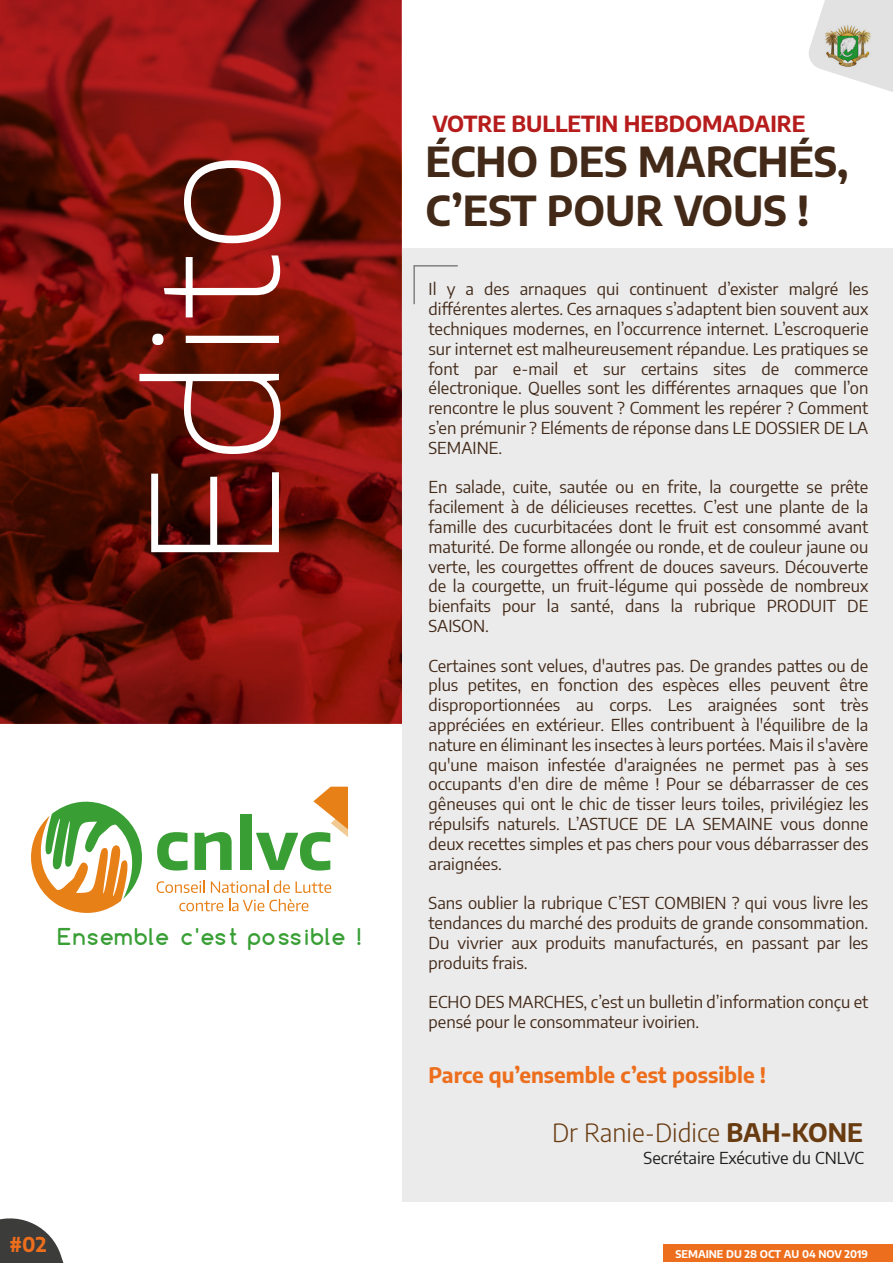
<style>
.page{position:relative;width:893px;height:1263px;background:#fff}
.page>*{position:absolute;margin:0;border:0;box-sizing:border-box;transform-origin:0 0}
.t1{font:100 172.65px "Encode Sans Wide";color:#fff}
.t2{font:700 40.65px/48.8px "Encode Sans";color:#422918}
.t3{font:300 25.05px "Encode Sans";color:#683b11}
.t4{font:700 21.9px "Comfortaa";letter-spacing:.07em;color:#399f35}
.t5{font:700 21.75px "Encode Sans";color:#b71c1c}
.t6{font:700 21px "Encode Sans";color:#ed6e1c}
.t7{font:700 20.1px "Encode Sans";color:#ed6e1c}
.t8{font:16.5px/19.8px "Encode Sans";color:#422918;text-align:justify}
.t9{font:16.5px "Encode Sans";color:#1d1d1b}
.t10{font:700 10.5px "Encode Sans";color:#fff}
.s1{font-weight:700}
</style>
<div class="page">
<img style="left:0;top:0;width:402px;height:724px">
<div style="left:664px;top:1244px;width:229px;height:18px;background:#ed6e1c"></div>
<svg style="left:0;top:1218px;width:64px;height:45px"></svg>
<div style="left:402px;top:249px;width:491px;height:953px;background:#ebebeb"></div>
<svg style="left:413px;top:265px;width:45px;height:40px"></svg>
<svg style="left:31px;top:801px;width:111px;height:112px"></svg>
<svg style="left:157px;top:832px;width:31px;height:38px"></svg>
<svg style="left:195px;top:832px;width:37px;height:38px"></svg>
<div style="left:240px;top:814px;width:11px;height:56px;background:#399f35"></div>
<svg style="left:157px;top:880px;width:48px;height:13px"></svg>
<svg style="left:211px;top:880px;width:57px;height:13px"></svg>
<svg style="left:274px;top:880px;width:16px;height:13px"></svg>
<svg style="left:296px;top:881px;width:35px;height:12px"></svg>
<svg style="left:179px;top:901px;width:44px;height:10px"></svg>
<svg style="left:229px;top:899px;width:79px;height:12px"></svg>
<svg style="left:256px;top:787px;width:92px;height:83px"></svg>
<svg style="left:809px;top:0;width:84px;height:92px"></svg>
<img style="left:822px;top:22px;width:53px;height:48px">
<h1 class="t1" style="left:101px;top:570px;width:421px;rotate:-90deg">Edito</h1>
<h3 class="t4" style="left:57px;top:923px;width:305px">Ensemble c'est possible !</h3>
<p class="t7" style="left:10px;top:1230px;width:38px">#02</p>
<h3 class="t5" style="left:432px;top:108px;width:375px">VOTRE BULLETIN HEBDOMADAIRE</h3>
<h2 class="t2" style="left:426px;top:135px;width:424px">ÉCHO DES MARCHÉS,<br>C’EST POUR VOUS !</h2>
<p class="t8" style="left:429px;top:279px;width:441px">Il y a des arnaques qui continuent d’exister malgré les différentes alertes. Ces arnaques s’adaptent bien souvent aux techniques modernes, en l’occurrence internet. L’escroquerie sur internet est malheureusement répandue. Les pratiques se font par e-mail et sur certains sites de commerce électronique. Quelles sont les différentes arnaques que l’on rencontre le plus souvent ? Comment les repérer ? Comment s’en prémunir ? Eléments de réponse dans LE DOSSIER DE LA SEMAINE.</p>
<p class="t8" style="left:429px;top:477px;width:441px">En salade, cuite, sautée ou en frite, la courgette se prête facilement à de délicieuses recettes. C’est une plante de la famille des cucurbitacées dont le fruit est consommé avant maturité. De forme allongée ou ronde, et de couleur jaune ou verte, les courgettes offrent de douces saveurs. Découverte de la courgette, un fruit-légume qui possède de nombreux bienfaits pour la santé, dans la rubrique PRODUIT DE SAISON.</p>
<p class="t8" style="left:429px;top:655px;width:441px">Certaines sont velues, d'autres pas. De grandes pattes ou de plus petites, en fonction des espèces elles peuvent être disproportionnées au corps. Les araignées sont très appréciées en extérieur. Elles contribuent à l'équilibre de la nature en éliminant les insectes à leurs portées. Mais il s'avère qu'une maison infestée d'araignées ne permet pas à ses occupants d'en dire de même ! Pour se débarrasser de ces gêneuses qui ont le chic de tisser leurs toiles, privilégiez les répulsifs naturels. L’ASTUCE DE LA SEMAINE vous donne deux recettes simples et pas chers pour vous débarrasser des araignées.</p>
<p class="t8" style="left:429px;top:892px;width:441px">Sans oublier la rubrique C’EST COMBIEN ? qui vous livre les tendances du marché des produits de grande consommation.<br>Du vivrier aux produits manufacturés, en passant par les produits frais.</p>
<p class="t8" style="left:429px;top:991px;width:441px">ECHO DES MARCHES, c’est un bulletin d’information conçu et pensé pour le consommateur ivoirien.</p>
<p class="t6" style="left:429px;top:1059px;width:339px">Parce qu’ensemble c’est possible !</p>
<h3 class="t3" style="left:552px;top:1115px;width:312px">Dr Ranie-Didice <span class="s1">BAH-KONE</span></h3>
<p class="t9" style="left:643px;top:1146px;width:222px">Secrétaire Exécutive du CNLVC</p>
<p class="t10" style="left:676px;top:1246px;width:194px">SEMAINE DU 28 OCT AU 04 NOV 2019</p>
</div>
